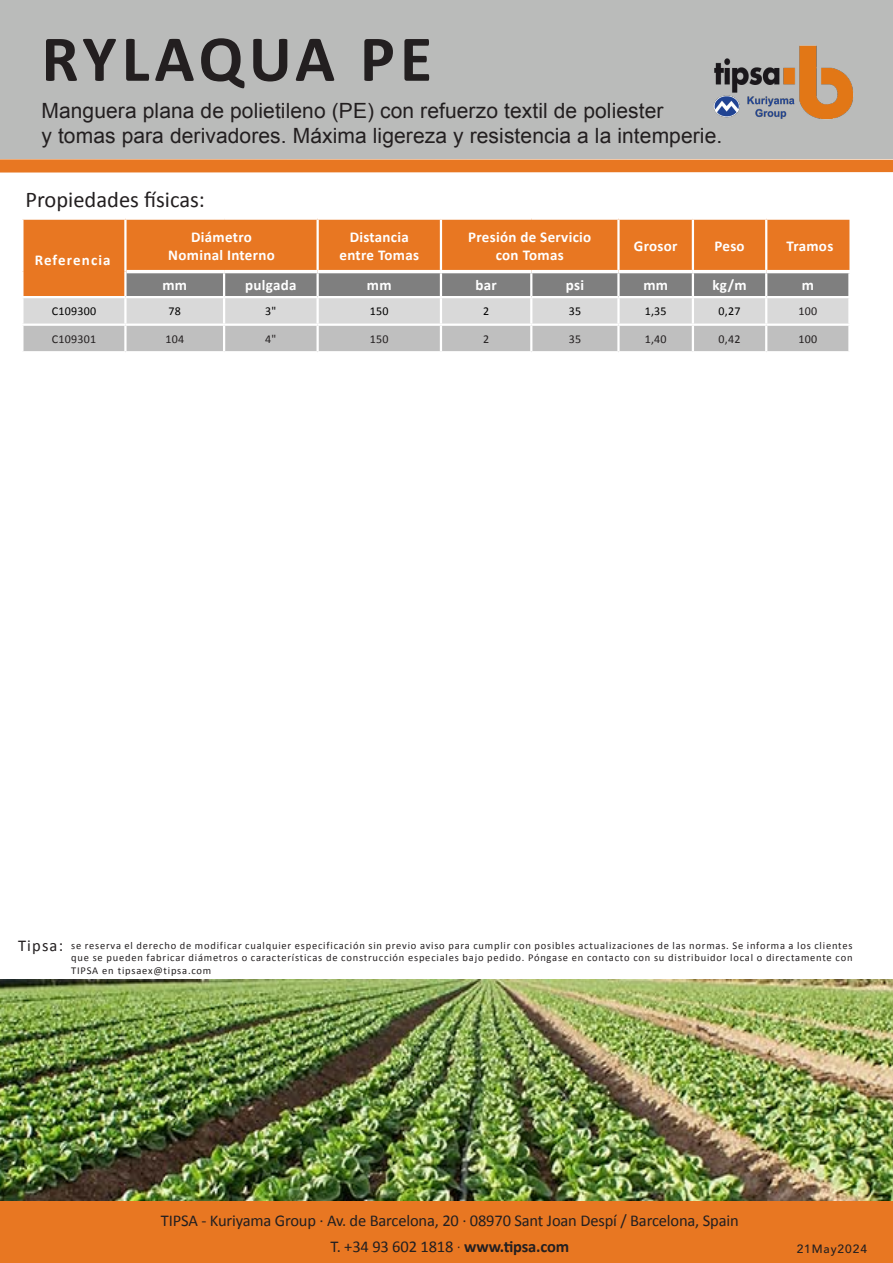
<style>
.page{position:relative;width:893px;height:1263px;background:#fff}
.page>*{position:absolute;margin:0;border:0;box-sizing:border-box;transform-origin:0 0}
.t1{font:700 66px "Calibri";letter-spacing:.075em;color:#231f20}
.t2{font:22.5px "Calibri";color:#231f20}
.t3{font:21px/25.2px "Arial";letter-spacing:.005em;color:#231f20}
.JLV{font:16.5px/26.7px "Calibri";letter-spacing:-.01em;color:#231f20;text-align:center}
.Titulos_de_Parrafos{font:700 15px "Calibri";letter-spacing:.02em;color:#fff}
.Titulos_de_Parrafos-2{font:700 15px "Calibri";letter-spacing:.075em;color:#fff}
.Titulos_de_Parrafos-3{font:12px "Calibri";letter-spacing:.02em;color:#231f20}
.Titulos_de_Parrafos-4{font:12px "Calibri";letter-spacing:.02em;color:#000}
.Titulos_de_Parrafos-5{font:500 12px "Avenir";letter-spacing:.075em;color:#231f20}
.JLV-2{font:10.5px/12.6px "Calibri";letter-spacing:.075em;color:#231f20;text-align:justify}
.s1{font-weight:300}
.s2{font-weight:700}
</style>
<div class="page">
<img style="left:0;top:979px;width:893px;height:222px">
<div style="left:24px;top:220px;width:825px;height:52px;background:#e87722"></div>
<svg style="left:24px;top:272px;width:824px;height:79px;background:#b9b4b1"></svg>
<hr style="left:124px;top:220px;width:3px;height:52px;background:#fff">
<hr style="left:316px;top:220px;width:3px;height:50px;background:#fff">
<hr style="left:440px;top:220px;width:2px;height:50px;background:#fff">
<hr style="left:617px;top:220px;width:3px;height:50px;background:#fff">
<hr style="left:692px;top:220px;width:2px;height:50px;background:#fff">
<hr style="left:765px;top:220px;width:2px;height:50px;background:#fff">
<hr style="left:127px;top:270px;width:97px;height:3px;background:#fff">
<hr style="left:224px;top:270px;width:94px;height:3px;background:#fff">
<hr style="left:318px;top:270px;width:123px;height:3px;background:#fff">
<hr style="left:441px;top:270px;width:90px;height:3px;background:#fff">
<hr style="left:531px;top:270px;width:87px;height:3px;background:#fff">
<hr style="left:618px;top:270px;width:75px;height:3px;background:#fff">
<hr style="left:693px;top:270px;width:73px;height:3px;background:#fff">
<hr style="left:766px;top:270px;width:85px;height:3px;background:#fff">
<hr style="left:21px;top:296px;width:104px;height:2px;background:#fff">
<hr style="left:125px;top:296px;width:99px;height:2px;background:#fff">
<hr style="left:224px;top:296px;width:94px;height:2px;background:#fff">
<hr style="left:318px;top:296px;width:123px;height:2px;background:#fff">
<hr style="left:441px;top:296px;width:90px;height:2px;background:#fff">
<hr style="left:531px;top:296px;width:87px;height:2px;background:#fff">
<hr style="left:618px;top:296px;width:75px;height:2px;background:#fff">
<hr style="left:693px;top:296px;width:73px;height:2px;background:#fff">
<hr style="left:766px;top:296px;width:85px;height:2px;background:#fff">
<hr style="left:21px;top:324px;width:104px;height:2px;background:#fff">
<hr style="left:125px;top:324px;width:99px;height:2px;background:#fff">
<hr style="left:224px;top:324px;width:94px;height:2px;background:#fff">
<hr style="left:318px;top:324px;width:123px;height:2px;background:#fff">
<hr style="left:441px;top:324px;width:90px;height:2px;background:#fff">
<hr style="left:531px;top:324px;width:87px;height:2px;background:#fff">
<hr style="left:618px;top:324px;width:75px;height:2px;background:#fff">
<hr style="left:693px;top:324px;width:73px;height:2px;background:#fff">
<hr style="left:766px;top:324px;width:85px;height:2px;background:#fff">
<hr style="left:124px;top:272px;width:3px;height:24px;background:#fff">
<hr style="left:223px;top:273px;width:2px;height:23px;background:#fff">
<hr style="left:316px;top:273px;width:3px;height:23px;background:#fff">
<hr style="left:440px;top:273px;width:2px;height:23px;background:#fff">
<hr style="left:530px;top:273px;width:2px;height:23px;background:#fff">
<hr style="left:617px;top:273px;width:3px;height:23px;background:#fff">
<hr style="left:692px;top:273px;width:2px;height:23px;background:#fff">
<hr style="left:765px;top:273px;width:2px;height:23px;background:#fff">
<hr style="left:124px;top:298px;width:3px;height:26px;background:#fff">
<hr style="left:223px;top:298px;width:2px;height:26px;background:#fff">
<hr style="left:316px;top:298px;width:3px;height:26px;background:#fff">
<hr style="left:440px;top:298px;width:2px;height:26px;background:#fff">
<hr style="left:530px;top:298px;width:2px;height:26px;background:#fff">
<hr style="left:617px;top:298px;width:3px;height:26px;background:#fff">
<hr style="left:692px;top:298px;width:2px;height:26px;background:#fff">
<hr style="left:765px;top:298px;width:2px;height:26px;background:#fff">
<hr style="left:124px;top:326px;width:3px;height:25px;background:#fff">
<hr style="left:223px;top:326px;width:2px;height:25px;background:#fff">
<hr style="left:316px;top:326px;width:3px;height:25px;background:#fff">
<hr style="left:440px;top:326px;width:2px;height:25px;background:#fff">
<hr style="left:530px;top:326px;width:2px;height:25px;background:#fff">
<hr style="left:617px;top:326px;width:3px;height:25px;background:#fff">
<hr style="left:692px;top:326px;width:2px;height:25px;background:#fff">
<hr style="left:765px;top:326px;width:2px;height:25px;background:#fff">
<svg style="left:112px;top:258px;width:10px;height:7px"></svg>
<div style="left:0;top:0;width:893px;height:159px;background:#babbba"></div>
<img style="left:713px;top:45px;width:140px;height:75px">
<div style="left:0;top:159px;width:893px;height:14px;background:#e87722"></div>
<div style="left:0;top:1201px;width:893px;height:62px;background:#e87722"></div>
<h1 class="t1" style="left:41px;top:12px;width:392px">RYLAQUA PE</h1>
<h3 class="t3" style="left:41px;top:98px;width:682px">Manguera plana de polietileno (PE) con refuerzo textil de poliester<br>y tomas para derivadores. Máxima ligereza y resistencia a la intemperie.</h3>
<p class="t2" style="left:26px;top:184px;width:181px">Propiedades físicas:</p>
<p class="Titulos_de_Parrafos-2" style="left:35px;top:250px;width:77px">Referencia</p>
<p class="Titulos_de_Parrafos" style="left:191px;top:226px;width:62px">Diámetro</p>
<p class="Titulos_de_Parrafos" style="left:168px;top:244px;width:108px">Nominal Interno</p>
<p class="Titulos_de_Parrafos" style="left:350px;top:226px;width:61px">Distancia</p>
<p class="Titulos_de_Parrafos" style="left:339px;top:244px;width:81px">entre Tomas</p>
<p class="Titulos_de_Parrafos" style="left:468px;top:226px;width:125px">Presión de Servicio</p>
<p class="Titulos_de_Parrafos" style="left:496px;top:244px;width:69px">con Tomas</p>
<p class="Titulos_de_Parrafos" style="left:634px;top:235px;width:45px">Grosor</p>
<p class="Titulos_de_Parrafos" style="left:714px;top:235px;width:32px">Peso</p>
<p class="Titulos_de_Parrafos" style="left:786px;top:235px;width:48px">Tramos</p>
<p class="Titulos_de_Parrafos" style="left:162px;top:274px;width:26px">mm</p>
<p class="Titulos_de_Parrafos" style="left:245px;top:274px;width:53px">pulgada</p>
<p class="Titulos_de_Parrafos" style="left:367px;top:274px;width:26px">mm</p>
<p class="Titulos_de_Parrafos" style="left:475px;top:274px;width:23px">bar</p>
<p class="Titulos_de_Parrafos" style="left:566px;top:274px;width:20px">psi</p>
<p class="Titulos_de_Parrafos" style="left:643px;top:274px;width:26px">mm</p>
<p class="Titulos_de_Parrafos" style="left:712px;top:274px;width:36px">kg/m</p>
<p class="Titulos_de_Parrafos" style="left:802px;top:274px;width:14px">m</p>
<p class="Titulos_de_Parrafos-4" style="left:52px;top:303px;width:46px">C109300</p>
<p class="Titulos_de_Parrafos-4" style="left:169px;top:303px;width:14px">78</p>
<p class="Titulos_de_Parrafos-4" style="left:265px;top:303px;width:13px">3"</p>
<p class="Titulos_de_Parrafos-4" style="left:370px;top:303px;width:20px">150</p>
<p class="Titulos_de_Parrafos-4" style="left:483px;top:303px;width:8px">2</p>
<p class="Titulos_de_Parrafos-4" style="left:569px;top:303px;width:14px">35</p>
<p class="Titulos_de_Parrafos-4" style="left:645px;top:303px;width:23px">1,35</p>
<p class="Titulos_de_Parrafos-4" style="left:719px;top:303px;width:23px">0,27</p>
<p class="Titulos_de_Parrafos-3" style="left:798px;top:303px;width:20px">100</p>
<p class="Titulos_de_Parrafos-3" style="left:52px;top:331px;width:46px">C109301</p>
<p class="Titulos_de_Parrafos-3" style="left:165px;top:331px;width:20px">104</p>
<p class="Titulos_de_Parrafos-3" style="left:265px;top:331px;width:13px">4"</p>
<p class="Titulos_de_Parrafos-3" style="left:370px;top:331px;width:20px">150</p>
<p class="Titulos_de_Parrafos-3" style="left:483px;top:331px;width:8px">2</p>
<p class="Titulos_de_Parrafos-3" style="left:569px;top:331px;width:14px">35</p>
<p class="Titulos_de_Parrafos-3" style="left:645px;top:331px;width:23px">1,40</p>
<p class="Titulos_de_Parrafos-3" style="left:719px;top:331px;width:23px">0,42</p>
<p class="Titulos_de_Parrafos-3" style="left:798px;top:331px;width:20px">100</p>
<p class="JLV" style="left:18px;top:931px;width:47px">Tipsa:</p>
<p class="JLV-2" style="left:71px;top:938px;width:783px">se reserva el derecho de modificar cualquier especificación sin previo aviso para cumplir con posibles actualizaciones de las normas. Se informa a los clientes que se pueden fabricar diámetros o características de construcción especiales bajo pedido. Póngase en contacto con su distribuidor local o directamente con TIPSA en tipsaex@tipsa.com</p>
<h3 class="JLV" style="left:161px;top:1206px;width:579px">TIPSA - Kuriyama Group · Av. de Barcelona, 20 · 08970 Sant Joan Despí / Barcelona, Spain<br>T. +34 93 602 1818 <span class="s1">·</span> <span class="s2">www.tipsa.com</span></h3>
<p class="Titulos_de_Parrafos-5" style="left:797px;top:1238px;width:72px">21May2024</p>
</div>
